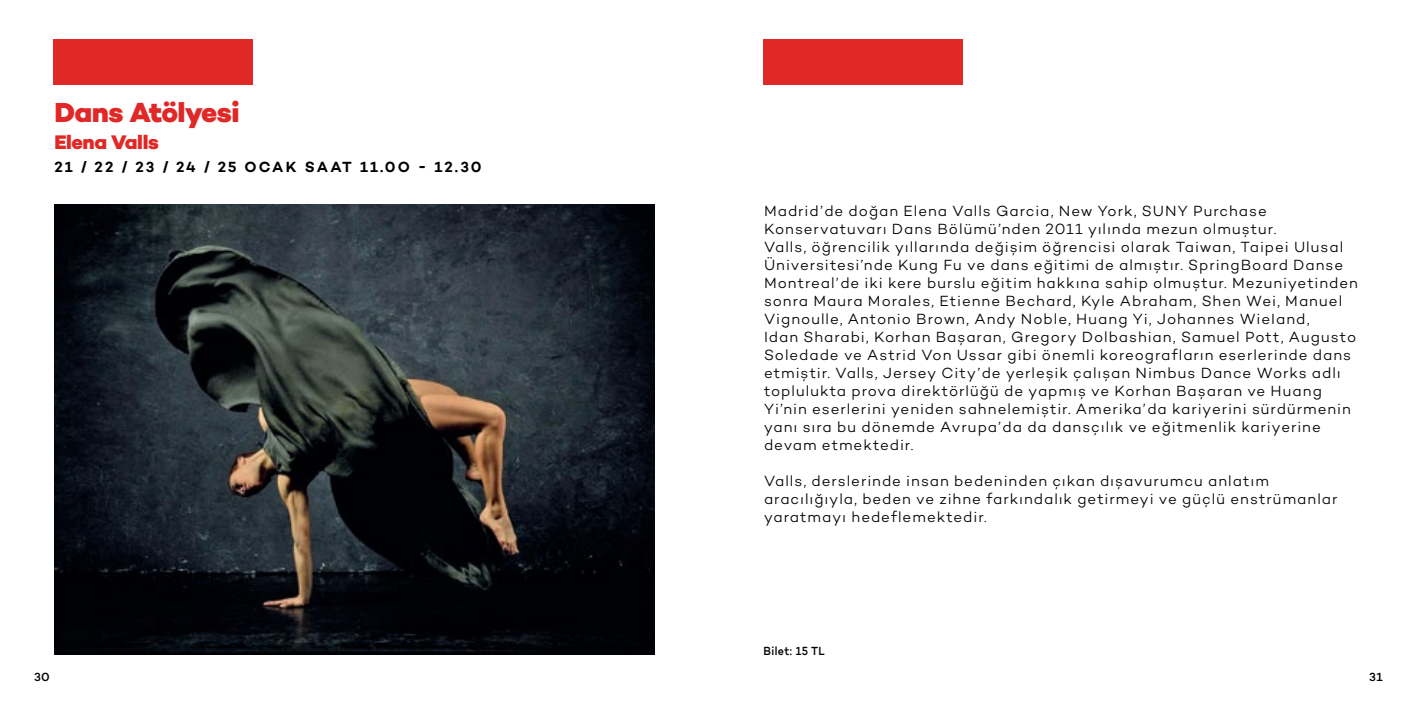
<style>
.page{position:relative;width:1418px;height:709px;background:#fff}
.page>*{position:absolute;margin:0;border:0;box-sizing:border-box;transform-origin:0 0}
.t1{font:800 28px "Campton";letter-spacing:-.025em;color:#e02826}
.t2{font:800 20px "Campton";letter-spacing:-.02em;color:#e02826}
.t3{font:300 15px/18px "Campton";letter-spacing:.065em;color:#000}
.t4{font:600 15px "Campton";letter-spacing:.13em;color:#000}
.t5{font:500 12px "Campton";letter-spacing:.04em;color:#000;scale:.9 1}
.t6{font:500 12px "Campton";letter-spacing:.04em;color:#000}
</style>
<div class="page">
<img style="left:54px;top:204px;width:600px;height:450px">
<div style="left:53px;top:39px;width:200px;height:46px;background:#e02826"></div>
<div style="left:763px;top:39px;width:200px;height:46px;background:#e02826"></div>
<h1 class="t1" style="left:54px;top:94px;width:186px">Dans Atölyesi</h1>
<h2 class="t2" style="left:54px;top:129px;width:106px">Elena Valls</h2>
<p class="t4" style="left:54px;top:158px;width:428px">21 / 22 / 23 / 24 / 25 OCAK SAAT 11.0O - 12.30</p>
<p class="t3" style="left:764px;top:202px;width:595px">Madrid’de doğan Elena Valls Garcia, New York, SUNY Purchase Konservatuvarı Dans Bölümü’nden 2011 yılında mezun olmuştur.<br>Valls, öğrencilik yıllarında değişim öğrencisi olarak Taiwan, Taipei Ulusal Üniversitesi’nde Kung Fu ve dans eğitimi de almıştır. SpringBoard Danse Montreal’de iki kere burslu eğitim hakkına sahip olmuştur. Mezuniyetinden sonra Maura Morales, Etienne Bechard, Kyle Abraham, Shen Wei, Manuel Vignoulle, Antonio Brown, Andy Noble, Huang Yi, Johannes WieIand,<br>Idan Sharabi, Korhan Başaran, Gregory Dolbashian, Samuel Pott, Augusto Soledade ve Astrid Von Ussar gibi önemli koreografların eserlerinde dans etmiştir. Valls, Jersey City’de yerleşik çalışan Nimbus Dance Works adlı toplulukta prova direktörlüğü de yapmış ve Korhan Başaran ve Huang Yi’nin eserlerini yeniden sahnelemiştir. Amerika’da kariyerini sürdürmenin yanı sıra bu dönemde Avrupa’da da dansçılık ve eğitmenlik kariyerine devam etmektedir.</p>
<p class="t3" style="left:764px;top:472px;width:575px">Valls, derslerinde insan bedeninden çıkan dışavurumcu anlatım aracılığıyla, beden ve zihne farkındalık getirmeyi ve güçlü enstrümanlar yaratmayı hedeflemektedir.</p>
<p class="t5" style="left:763px;top:643px;width:70px">Bilet: 15 TL</p>
<p class="t6" style="left:34px;top:669px;width:17px">30</p>
<p class="t6" style="left:1368px;top:669px;width:15px">31</p>
</div>
